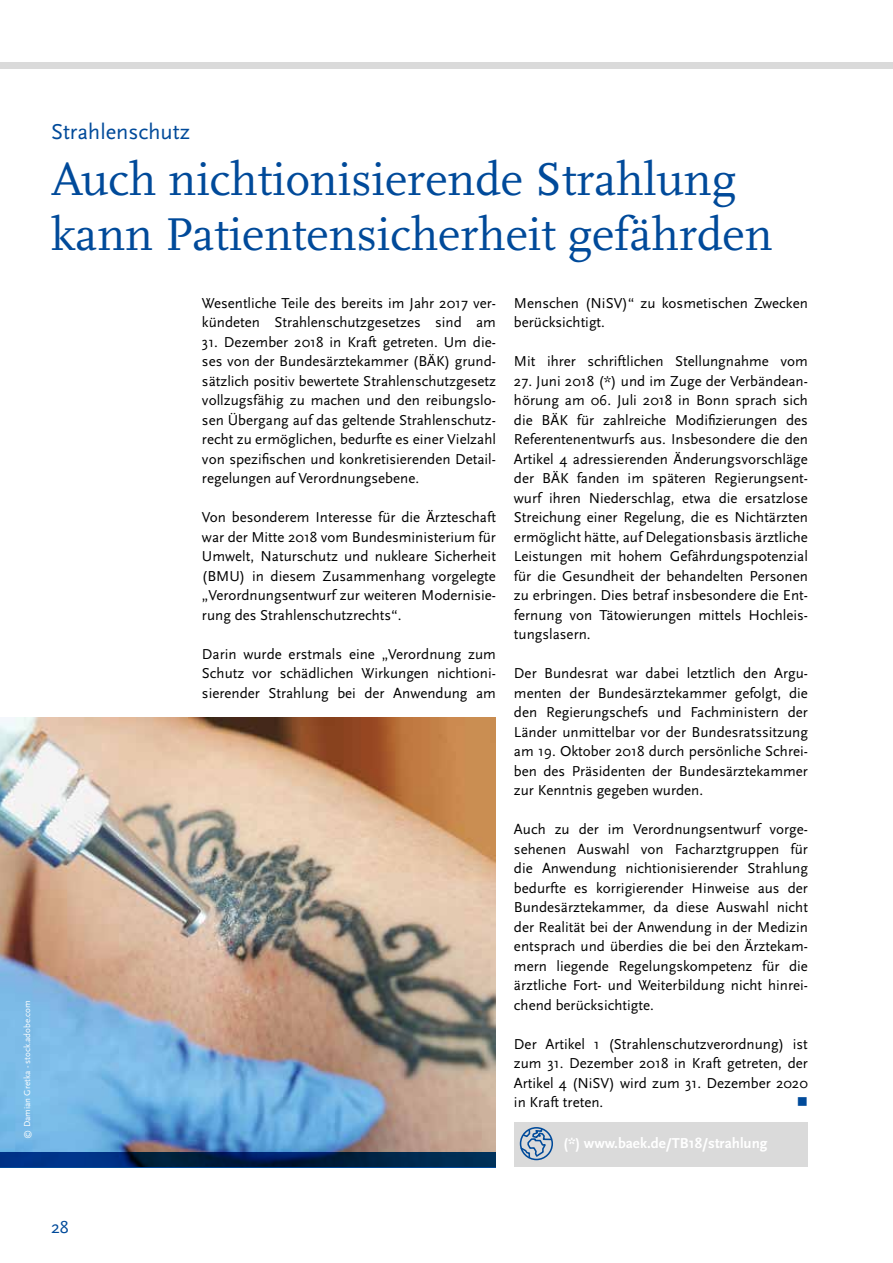
<style>
.page{position:relative;width:893px;height:1263px;background:#fff}
.page>*{position:absolute;margin:0;border:0;box-sizing:border-box;transform-origin:0 0}
.t1{font:48px/55.5px "Scala LF";color:#004a9a}
.t2{font:22.5px "Scala Sans";color:#004a9a}
.t3{font:18px "Scala Sans";color:#004a9a}
.t4{font:15px/19.5px "Scala Sans";color:#000;text-align:justify}
.t5{font:700 15px "Scala Sans";color:#fff}
.t6{font:15px "Wingdings";color:#004a9a}
.t7{font:9px "Scala Sans";color:#fff}
</style>
<div class="page">
<div style="left:0;top:63px;width:893px;height:6px;background:#dadada"></div>
<img style="left:0;top:717px;width:496px;height:435px">
<svg style="left:0;top:1152px;width:496px;height:15px;background:#002557"></svg>
<div style="left:514px;top:1122px;width:294px;height:44px;background:#dadada"></div>
<div style="left:520px;top:1127px;width:33px;height:33px;border:2px solid #004a9a;border-radius:50%"></div>
<svg style="left:520px;top:1127px;width:33px;height:32px"></svg>
<p class="t7" style="left:22px;top:1139px;width:140px;rotate:-90deg">© Damian Gretka - stock.adobe.com</p>
<h2 class="t2" style="left:51px;top:120px;width:141px">Strahlenschutz</h2>
<h1 class="t1" style="left:51px;top:152px;width:723px">Auch nichtionisierende Strahlung kann Patientensicherheit gefährden</h1>
<p class="t4" style="left:202px;top:293px;width:295px">Wesentliche Teile des bereits im Jahr 2017 ver&shy;kündeten Strahlenschutzgesetzes sind am</p>
<p class="t4" style="left:202px;top:332px;width:295px">31. Dezember 2018 in Kraft getreten. Um die&shy;ses von der Bundesärztekammer (BÄK) grund&shy;sätzlich positiv bewertete Strahlenschutzgesetz vollzugsfähig zu machen und den reibungslo&shy;sen Übergang auf das geltende Strahlenschutz&shy;recht zu ermöglichen, bedurfte es einer Vielzahl von spezifischen und konkretisierenden Detail&shy;regelungen auf Verordnungsebene.</p>
<p class="t4" style="left:202px;top:508px;width:295px">Von besonderem Interesse für die Ärzteschaft war der Mitte 2018 vom Bundesministerium für Umwelt, Naturschutz und nukleare Sicherheit (BMU) in diesem Zusammenhang vorgelegte „Verordnungsentwurf zur weiteren Modernisie&shy;rung des Strahlenschutzrechts“.</p>
<p class="t4" style="left:202px;top:644px;width:295px">Darin wurde erstmals eine „Verordnung zum Schutz vor schädlichen Wirkungen nichtioni&shy;sierender Strahlung bei der Anwendung am</p>
<p class="t4" style="left:514px;top:293px;width:295px">Menschen (NiSV)“ zu kosmetischen Zwecken berücksichtigt.</p>
<p class="t4" style="left:514px;top:352px;width:295px">Mit ihrer schriftlichen Stellungnahme vom</p>
<p class="t4" style="left:514px;top:371px;width:295px">27. Juni 2018 (*) und im Zuge der Verbändean&shy;hörung am 06. Juli 2018 in Bonn sprach sich die BÄK für zahlreiche Modifizierungen des Referentenentwurfs aus. Insbesondere die den Artikel 4 adressierenden Änderungsvorschläge der BÄK fanden im späteren Regierungsent&shy;wurf ihren Niederschlag, etwa die ersatzlose Streichung einer Regelung, die es Nichtärzten ermöglicht hätte, auf Delegationsbasis ärztliche Leistungen mit hohem Gefährdungspotenzial für die Gesundheit der behandelten Personen zu erbringen. Dies betraf insbesondere die Ent&shy;fernung von Tätowierungen mittels Hochleis&shy;tungslasern.</p>
<p class="t4" style="left:514px;top:664px;width:295px">Der Bundesrat war dabei letztlich den Argu&shy;menten der Bundesärztekammer gefolgt, die den Regierungschefs und Fachministern der Länder unmittelbar vor der Bundesratssitzung am 19. Oktober 2018 durch persönliche Schrei&shy;ben des Präsidenten der Bundesärztekammer zur Kenntnis gegeben wurden.</p>
<p class="t4" style="left:514px;top:820px;width:295px">Auch zu der im Verordnungsentwurf vorge&shy;sehenen Auswahl von Facharztgruppen für die Anwendung nichtionisierender Strahlung bedurfte es korrigierender Hinweise aus der Bundesärztekammer, da diese Auswahl nicht der Realität bei der Anwendung in der Medizin entsprach und überdies die bei den Ärztekam&shy;mern liegende Regelungskompetenz für die ärztliche Fort- und Weiterbildung nicht hinrei&shy;chend berücksichtigte.</p>
<p class="t4" style="left:514px;top:1034px;width:295px">Der Artikel 1 (Strahlenschutzverordnung) ist zum 31. Dezember 2018 in Kraft getreten, der Artikel 4 (NiSV) wird zum 31. Dezember 2020 in Kraft treten.</p>
<p class="t6" style="left:797px;top:1094px;width:13px">■</p>
<p class="t5" style="left:563px;top:1135px;width:206px">(*) www.baek.de/TB18/strahlung</p>
<p class="t3" style="left:51px;top:1217px;width:19px">28</p>
</div>
